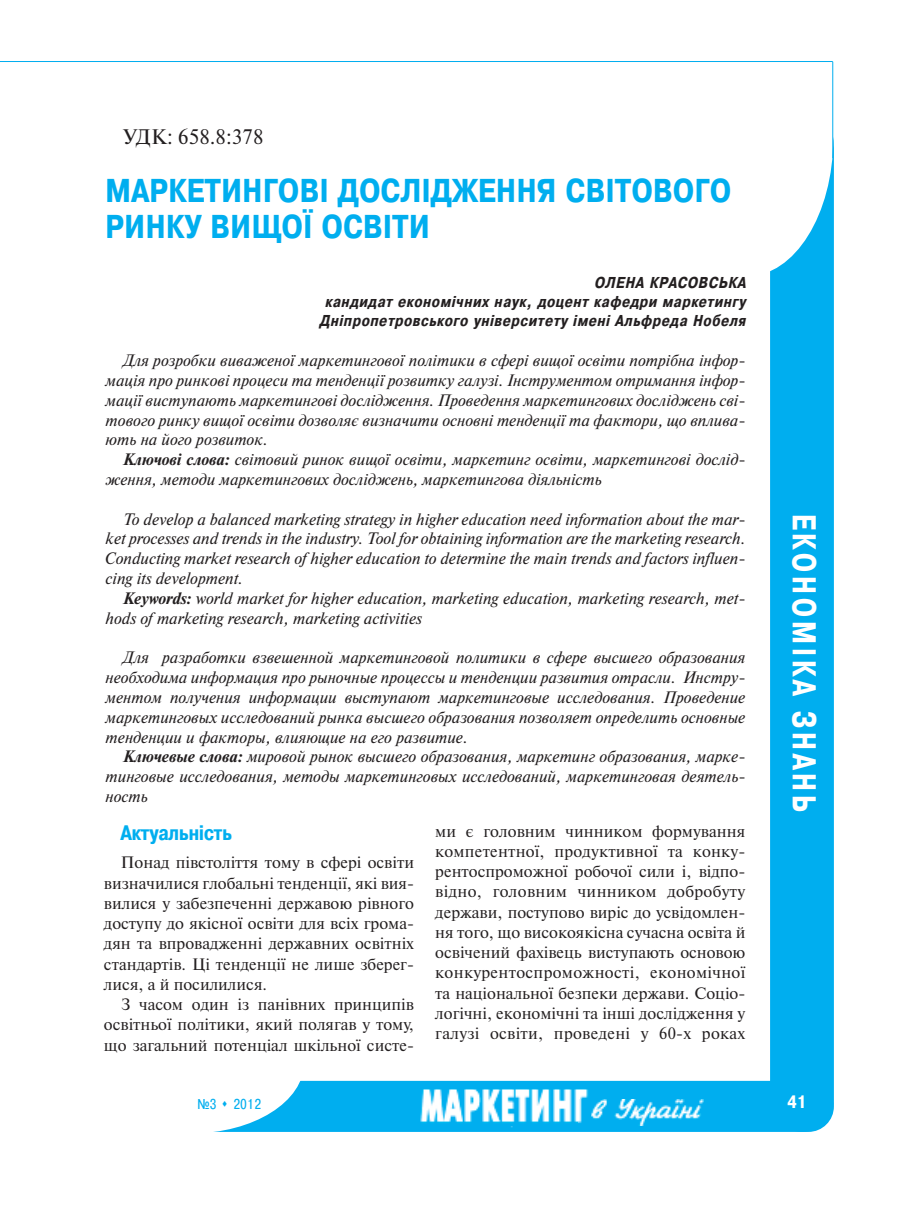
<style>
.page{position:relative;width:919px;height:1217px;background:#fff}
.page>*{position:absolute;margin:0;border:0;box-sizing:border-box;transform-origin:0 0}
.t1{font:700 33px/36px "Pragmatica Cond C";letter-spacing:.015em;color:#00aeef}
.t2{font:700 33px "Pragmatica Cond C";letter-spacing:.13em;color:#fff;scale:.9 1}
.t3{font:21px "Newton C";color:#231f20}
.t4{font:700 21px "Pragmatica Cond C";color:#00aeef}
.t5{font:700 18px "Pragmatica Cond C";color:#fff}
.t6{font:italic 16.5px/19.8px "Newton C";color:#231f20;text-align:justify}
.t7{font:16.5px/20.2px "Newton C";color:#231f20;text-align:justify}
.t8{font:italic 700 15.75px/19.2px "Pragmatica Cond C";letter-spacing:.05em;color:#231f20;text-align:right}
.t9{font:14.25px "Pragmatica Cond C";color:#00aeef}
.s1{font-weight:700}
</style>
<div class="page">
<div style="left:770px;top:112px;width:63px;height:1019px;background:#00aeef;border-radius:32px"></div>
<div style="left:661px;top:0;width:172px;height:276px;background:#fff;border-radius:50%"></div>
<div style="left:190px;top:1080px;width:643px;height:51px;background:#00aeef;border-radius:26px"></div>
<div style="left:78px;top:991px;width:226px;height:142px;background:#fff;border-radius:50%"></div>
<img style="left:420px;top:1089px;width:169px;height:34px">
<img style="left:578px;top:1098px;width:125px;height:26px">
<hr style="left:832px;top:62px;width:1px;height:96px;background:#00aeef">
<hr style="left:0;top:61px;width:832px;height:1px;background:#00aeef">
<p class="t3" style="left:123px;top:124px;width:142px">УДК: 658.8:378</p>
<h1 class="t1" style="left:106px;top:173px;width:627px">МАРКЕТИНГОВІ ДОСЛІДЖЕННЯ СВІТОВОГО<br>РИНКУ ВИЩОЇ ОСВІТИ</h1>
<p class="t8" style="left:319px;top:273px;width:430px">ОЛЕНА КРАСОВСЬКА<br>кандидат економічних наук, доцент кафедри маркетингу<br>Дніпропетровського університету імені Альфреда Нобеля</p>
<p class="t6" style="left:106px;top:350px;width:641px;text-indent:17px">Для розробки виваженої маркетингової політики в сфері вищої освіти потрібна інфор&shy;мація про ринкові процеси та тенденції розвитку галузі. Інструментом отримання інфор&shy;мації виступають маркетингові дослідження. Проведення маркетингових досліджень сві&shy;тового ринку вищої освіти дозволяє визначити основні тенденції та фактори, що вплива&shy;ють на його розвиток.</p>
<p class="t6" style="left:106px;top:449px;width:641px;text-indent:17px"><span class="s1">Ключові слова:</span> світовий ринок вищої освіти, маркетинг освіти, маркетингові дослід&shy;ження, методи маркетингових досліджень, маркетингова діяльність</p>
<p class="t6" style="left:106px;top:509px;width:641px;text-indent:17px">To develop a balanced marketing strategy in higher education need information about the mar&shy;ket processes and trends in the industry. Tool for obtaining information are the marketing research.<br>Conducting market research of higher education to determine the main trends and factors influen&shy;cing its development.</p>
<p class="t6" style="left:106px;top:588px;width:641px;text-indent:17px"><span class="s1">Keywords:</span> world market for higher education, marketing education, marketing research, met&shy;hods of marketing research, marketing activities</p>
<p class="t6" style="left:106px;top:647px;width:641px;text-indent:17px">Для разработки взвешенной маркетинговой политики в сфере высшего образования необходима информация про рыночные процессы и тенденции развития отрасли. Инстру&shy;ментом получения информации выступают маркетинговые исследования. Проведение маркетинговых исследований рынка высшего образования позволяет определить основные тенденции и факторы, влияющие на его развитие.</p>
<p class="t6" style="left:106px;top:746px;width:641px;text-indent:17px"><span class="s1">Ключевые слова:</span> мировой рынок высшего образования, маркетинг образования, марке&shy;тинговые исследования, методы маркетинговых исследований, маркетинговая деятель&shy;ность</p>
<p class="t4" style="left:121px;top:819px;width:112px">Актуальність</p>
<p class="t7" style="left:104px;top:852px;width:311px;text-indent:17px">Понад півстоліття тому в сфері освіти визначилися глобальні тенденції, які вия&shy;вилися у забезпеченні державою рівного доступу до якісної освіти для всіх грома&shy;дян та впровадженні державних освітніх стандартів. Ці тенденції не лише зберег&shy;лися, а й посилилися.</p>
<p class="t7" style="left:104px;top:994px;width:311px;text-indent:17px">З часом один із панівних принципів освітньої політики, який полягав у тому, що загальний потенціал шкільної систе-</p>
<p class="t7" style="left:435px;top:820px;width:311px">ми є головним чинником формування компетентної, продуктивної та конку&shy;рентоспроможної робочої сили і, відпо&shy;відно, головним чинником добробуту держави, поступово виріс до усвідомлен&shy;ня того, що високоякісна сучасна освіта й освічений фахівець виступають основою конкурентоспроможності, економічної та національної безпеки держави. Соціо&shy;логічні, економічні та інші дослідження у галузі освіти, проведені у 60-х роках</p>
<h1 class="t2" style="left:823px;top:513px;width:332px;rotate:90deg">ЕКОНОМІКА ЗНАНЬ</h1>
<p class="t9" style="left:197px;top:1095px;width:65px">№3 ▲ 2012</p>
<p class="t5" style="left:787px;top:1090px;width:21px">41</p>
</div>
